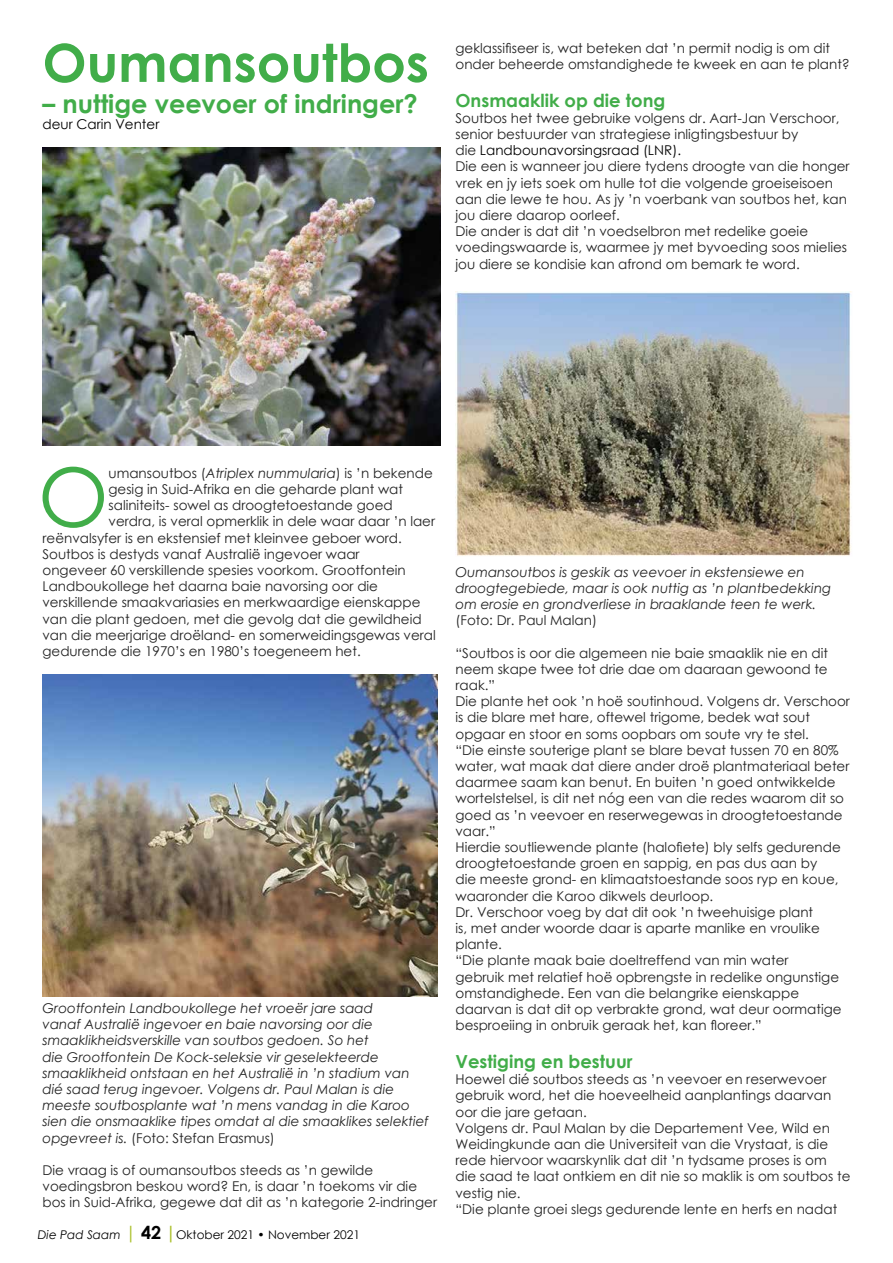
<style>
.page{position:relative;width:893px;height:1263px;background:#fff}
.page>*{position:absolute;margin:0;border:0;box-sizing:border-box;transform-origin:0 0}
.t1{font:81.15px "Century Gothic";color:#41ad49}
.t2{font:700 52.5px "Century Gothic";color:#41ad49}
.t3{font:700 25.5px "Century Gothic";color:#41ad49}
.t4{font:700 18px "Century Gothic";color:#41ad49}
.t5{font:13.5px/16.2px "Century Gothic";color:#222}
.t6{font:italic 13.5px/16.2px "Century Gothic";color:#222}
.t7{font:13.5px "Century Gothic";color:#000}
.t8{font:12px "Century Gothic";color:#000}
.s1{color:#000}
.s2{font-style:italic}
.s3{font-style:normal}
.s4{font-size:18px;color:#abc02c}
.s5{font-weight:700;font-size:18px}
.s6{font-weight:700;font-size:18px;color:#abc02c}
</style>
<div class="page">
<svg style="left:43px;top:445px;width:394px;height:1px"></svg>
<img style="left:43px;top:148px;width:397px;height:297px">
<img style="left:43px;top:675px;width:394px;height:322px">
<img style="left:455px;top:292px;width:396px;height:264px">
<h2 class="t2" style="left:43px;top:23px;width:388px">Oumansoutbos</h2>
<h3 class="t3" style="left:43px;top:84px;width:377px">– nuttige veevoer of indringer?</h3>
<p class="t7" style="left:43px;top:114px;width:118px">deur Carin Venter</p>
<p class="t5" style="left:455px;top:39px;width:396px">geklassifiseer is, wat beteken dat ’n permit nodig is om dit onder beheerde omstandighede te kweek en aan te plant?</p>
<h3 class="t4" style="left:455px;top:86px;width:211px">Onsmaaklik op die tong</h3>
<p class="t5" style="left:455px;top:110px;width:396px">Soutbos het twee gebruike volgens dr. Aart-Jan Verschoor, senior bestuurder van strategiese inligtingsbestuur by<br>die <span class="s1">Landbounavorsingsraad (LNR).<br></span>Die een is wanneer jou diere tydens droogte van die honger vrek en jy iets soek om hulle tot die volgende groeiseisoen aan die lewe te hou. As jy ’n voerbank van soutbos het, kan jou diere daarop oorleef.<br>Die ander is dat dit ’n voedselbron met redelike goeie voedingswaarde is, waarmee jy met byvoeding soos mielies jou diere se kondisie kan afrond om bemark te word.</p>
<h1 class="t1" style="left:38px;top:440px;width:72px">O</h1>
<p class="t5" style="left:109px;top:465px;width:326px">umansoutbos (<span class="s2">Atriplex nummularia</span>) is ’n bekende</p>
<p class="t5" style="left:109px;top:481px;width:296px">gesig in Suid-Afrika en die geharde plant wat</p>
<p class="t5" style="left:109px;top:497px;width:286px">saliniteits- sowel as droogtetoestande goed</p>
<p class="t5" style="left:109px;top:513px;width:328px">verdra, is veral opmerklik in dele waar daar ’n laer</p>
<p class="t5" style="left:43px;top:529px;width:361px">reënvalsyfer is en ekstensief met kleinvee geboer word.</p>
<p class="t5" style="left:43px;top:546px;width:319px">Soutbos is destyds vanaf Australië ingevoer waar</p>
<p class="t5" style="left:43px;top:562px;width:365px">ongeveer 60 verskillende spesies voorkom. Grootfontein</p>
<p class="t5" style="left:43px;top:578px;width:337px">Landboukollege het daarna baie navorsing oor die</p>
<p class="t5" style="left:43px;top:594px;width:379px">verskillende smaakvariasies en merkwaardige eienskappe</p>
<p class="t5" style="left:43px;top:610px;width:381px">van die plant gedoen, met die gevolg dat die gewildheid</p>
<p class="t5" style="left:43px;top:627px;width:395px">van die meerjarige droëland- en somerweidingsgewas veral</p>
<p class="t5" style="left:43px;top:643px;width:320px">gedurende die 1970’s en 1980’s toegeneem het.</p>
<p class="t6" style="left:43px;top:1000px;width:388px">Grootfontein Landboukollege het vroeër jare saad<br>vanaf Australië ingevoer en baie navorsing oor die smaaklikheidsverskille van soutbos gedoen. So het<br>die Grootfontein De Kock-seleksie vir geselekteerde smaaklikheid ontstaan en het Australië in ’n stadium van dié saad terug ingevoer. Volgens dr. Paul Malan is die meeste soutbosplante wat ’n mens vandag in die Karoo sien die onsmaaklike tipes omdat al die smaaklikes selektief opgevreet is. <span class="s3">(Foto: Stefan Erasmus)</span></p>
<p class="t5" style="left:43px;top:1162px;width:396px">Die vraag is of oumansoutbos steeds as ’n gewilde voedingsbron beskou word? En, is daar ’n toekoms vir die bos in Suid-Afrika, gegewe dat dit as ’n kategorie 2-indringer</p>
<p class="t8" style="left:38px;top:1227px;width:324px"><span class="s2">Die Pad Saam</span> <span class="s4">|</span> <span class="s5">42</span> <span class="s6">|</span>Oktober 2021 • November 2021</p>
<p class="t6" style="left:455px;top:563px;width:377px">Oumansoutbos is geskik as veevoer in ekstensiewe en droogtegebiede, maar is ook nuttig as ’n plantbedekking om erosie en grondverliese in braaklande teen te werk.</p>
<p class="t5" style="left:455px;top:612px;width:143px">(Foto: Dr. Paul Malan)</p>
<p class="t5" style="left:455px;top:644px;width:396px">“Soutbos is oor die algemeen nie baie smaaklik nie en dit neem skape twee tot drie dae om daaraan gewoond te raak.”<br>Die plante het ook ’n hoë soutinhoud. Volgens dr. Verschoor is die blare met hare, oftewel trigome, bedek wat sout opgaar en stoor en soms oopbars om soute vry te stel.<br>“Die einste souterige plant se blare bevat tussen 70 en 80% water, wat maak dat diere ander droë plantmateriaal beter daarmee saam kan benut. En buiten ’n goed ontwikkelde wortelstelsel, is dit net nóg een van die redes waarom dit so goed as ’n veevoer en reserwegewas in droogtetoestande vaar.”<br>Hierdie soutliewende plante (halofiete) bly selfs gedurende droogtetoestande groen en sappig, en pas dus aan by<br>die meeste grond- en klimaatstoestande soos ryp en koue, waaronder die Karoo dikwels deurloop.<br>Dr. Verschoor voeg by dat dit ook ’n tweehuisige plant<br>is, met ander woorde daar is aparte manlike en vroulike plante.<br>“Die plante maak baie doeltreffend van min water<br>gebruik met relatief hoë opbrengste in redelike ongunstige omstandighede. Een van die belangrike eienskappe daarvan is dat dit op verbrakte grond, wat deur oormatige besproeiing in onbruik geraak het, kan floreer.”</p>
<h3 class="t4" style="left:455px;top:1048px;width:179px">Vestiging en bestuur</h3>
<p class="t5" style="left:455px;top:1071px;width:396px">Hoewel dié soutbos steeds as ’n veevoer en reserwevoer gebruik word, het die hoeveelheid aanplantings daarvan oor die jare getaan.<br>Volgens dr. Paul Malan by die Departement Vee, Wild en Weidingkunde aan die Universiteit van die Vrystaat, is die rede hiervoor waarskynlik dat dit ’n tydsame proses is om die saad te laat ontkiem en dit nie so maklik is om soutbos te vestig nie.<br>“Die plante groei slegs gedurende lente en herfs en nadat</p>
</div>
